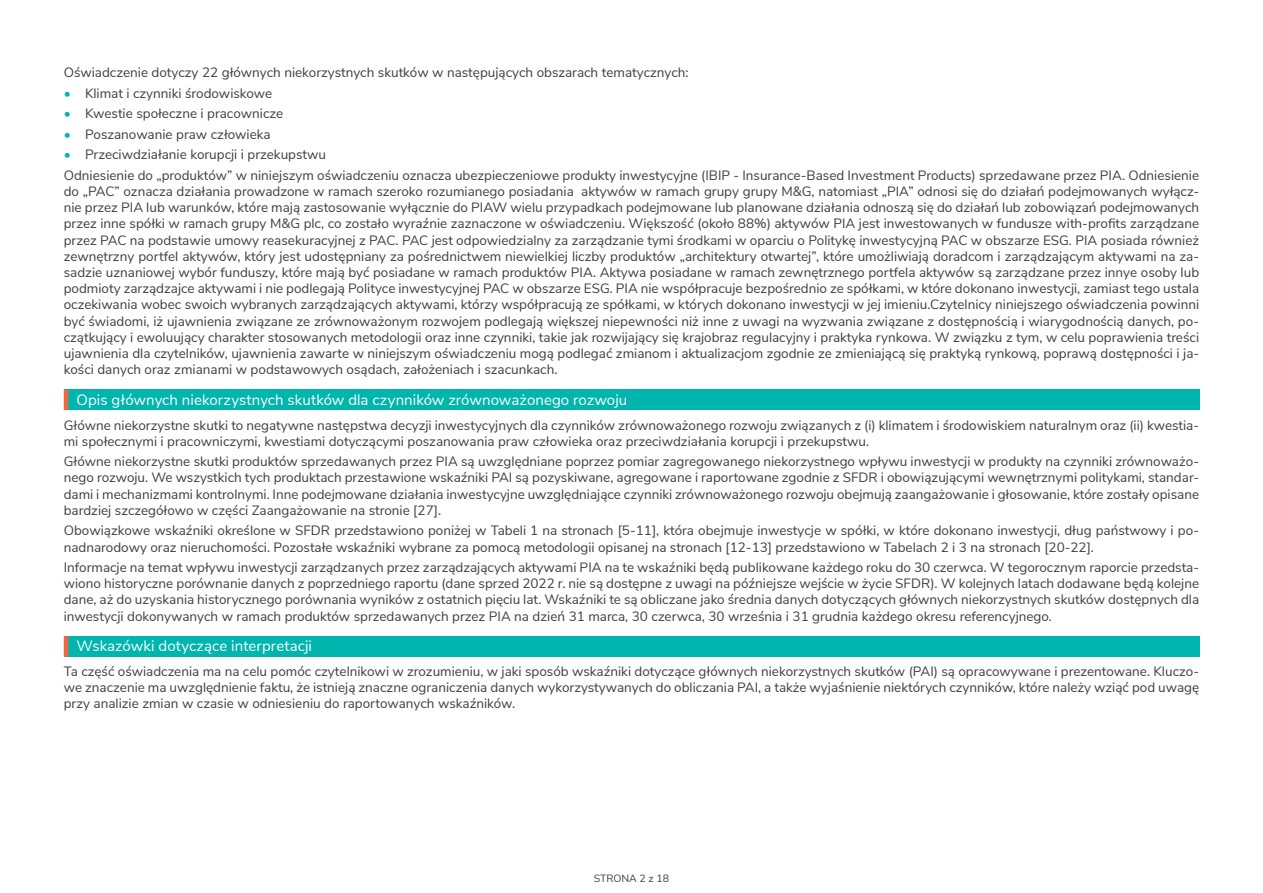
<style>
.page{position:relative;width:1263px;height:893px;background:#fff}
.page>*{position:absolute;margin:0;border:0;box-sizing:border-box;transform-origin:0 0}
.rozdział{font:15px "Nunito Sans";letter-spacing:.005em;color:#fff}
.tekst_9pt{font:13.5px/16.2px "Nunito Sans";color:#3e3e3f;text-align:justify}
.t1{font:10.5px "Nunito Sans";color:#3e3e3f}
.s1{color:#00b5ae}
</style>
<div class="page">
<div style="left:64px;top:390px;width:1135px;height:20px;background:#00b5ae"></div>
<hr style="left:64px;top:390px;width:4px;height:20px;background:#f26640">
<div style="left:64px;top:636px;width:1135px;height:21px;background:#00b5ae"></div>
<hr style="left:64px;top:636px;width:4px;height:21px;background:#f26640">
<p class="tekst_9pt" style="left:64px;top:64px;width:626px">Oświadczenie dotyczy 22 głównych niekorzystnych skutków w następujących obszarach tematycznych:</p>
<p class="tekst_9pt" style="left:64px;top:84px;width:210px"><span class="s1">•</span> Klimat i czynniki środowiskowe</p>
<p class="tekst_9pt" style="left:64px;top:105px;width:221px"><span class="s1">•</span> Kwestie społeczne i pracownicze</p>
<p class="tekst_9pt" style="left:64px;top:125px;width:208px"><span class="s1">•</span> Poszanowanie praw człowieka</p>
<p class="tekst_9pt" style="left:64px;top:146px;width:264px"><span class="s1">•</span> Przeciwdziałanie korupcji i przekupstwu</p>
<p class="tekst_9pt" style="left:64px;top:166px;width:1137px">Odniesienie do „produktów” w niniejszym oświadczeniu oznacza ubezpieczeniowe produkty inwestycyjne (IBIP - Insurance-Based Investment Products) sprzedawane przez PIA. Odniesienie do „PAC” oznacza działania prowadzone w ramach szeroko rozumianego posiadania aktywów w ramach grupy grupy M&amp;G, natomiast „PIA” odnosi się do działań podejmowanych wyłącz&shy;nie przez PIA lub warunków, które mają zastosowanie wyłącznie do PIAW wielu przypadkach podejmowane lub planowane działania odnoszą się do działań lub zobowiązań podejmowanych przez inne spółki w ramach grupy M&amp;G plc, co zostało wyraźnie zaznaczone w oświadczeniu. Większość (około 88%) aktywów PIA jest inwestowanych w fundusze with-profits zarządzane przez PAC na podstawie umowy reasekuracyjnej z PAC. PAC jest odpowiedzialny za zarządzanie tymi środkami w oparciu o Politykę inwestycyjną PAC w obszarze ESG. PIA posiada również zewnętrzny portfel aktywów, który jest udostępniany za pośrednictwem niewielkiej liczby produktów „architektury otwartej”, które umożliwiają doradcom i zarządzającym aktywami na za&shy;sadzie uznaniowej wybór funduszy, które mają być posiadane w ramach produktów PIA. Aktywa posiadane w ramach zewnętrznego portfela aktywów są zarządzane przez innye osoby lub podmioty zarządzajce aktywami i nie podlegają Polityce inwestycyjnej PAC w obszarze ESG. PIA nie współpracuje bezpośrednio ze spółkami, w które dokonano inwestycji, zamiast tego ustala oczekiwania wobec swoich wybranych zarządzających aktywami, którzy współpracują ze spółkami, w których dokonano inwestycji w jej imieniu.Czytelnicy niniejszego oświadczenia powinni być świadomi, iż ujawnienia związane ze zrównoważonym rozwojem podlegają większej niepewności niż inne z uwagi na wyzwania związane z dostępnością i wiarygodnością danych, po&shy;czątkujący i ewoluujący charakter stosowanych metodologii oraz inne czynniki, takie jak rozwijający się krajobraz regulacyjny i praktyka rynkowa. W związku z tym, w celu poprawienia treści ujawnienia dla czytelników, ujawnienia zawarte w niniejszym oświadczeniu mogą podlegać zmianom i aktualizacjom zgodnie ze zmieniającą się praktyką rynkową, poprawą dostępności i ja&shy;kości danych oraz zmianami w podstawowych osądach, założeniach i szacunkach.</p>
<p class="rozdział" style="left:77px;top:389px;width:552px">Opis głównych niekorzystnych skutków dla czynników zrównoważonego rozwoju</p>
<p class="tekst_9pt" style="left:64px;top:416px;width:1137px">Główne niekorzystne skutki to negatywne następstwa decyzji inwestycyjnych dla czynników zrównoważonego rozwoju związanych z (i) klimatem i środowiskiem naturalnym oraz (ii) kwestia&shy;mi społecznymi i pracowniczymi, kwestiami dotyczącymi poszanowania praw człowieka oraz przeciwdziałania korupcji i przekupstwu.</p>
<p class="tekst_9pt" style="left:64px;top:453px;width:1137px">Główne niekorzystne skutki produktów sprzedawanych przez PIA są uwzględniane poprzez pomiar zagregowanego niekorzystnego wpływu inwestycji w produkty na czynniki zrównoważo&shy;nego rozwoju. We wszystkich tych produktach przestawione wskaźniki PAI są pozyskiwane, agregowane i raportowane zgodnie z SFDR i obowiązującymi wewnętrznymi politykami, standar&shy;dami i mechanizmami kontrolnymi. Inne podejmowane działania inwestycyjne uwzględniające czynniki zrównoważonego rozwoju obejmują zaangażowanie i głosowanie, które zostały opisane bardziej szczegółowo w części Zaangażowanie na stronie [27].</p>
<p class="tekst_9pt" style="left:64px;top:522px;width:1137px">Obowiązkowe wskaźniki określone w SFDR przedstawiono poniżej w Tabeli 1 na stronach [5-11], która obejmuje inwestycje w spółki, w które dokonano inwestycji, dług państwowy i po&shy;nadnarodowy oraz nieruchomości. Pozostałe wskaźniki wybrane za pomocą metodologii opisanej na stronach [12-13] przedstawiono w Tabelach 2 i 3 na stronach [20-22].</p>
<p class="tekst_9pt" style="left:64px;top:558px;width:1137px">Informacje na temat wpływu inwestycji zarządzanych przez zarządzających aktywami PIA na te wskaźniki będą publikowane każdego roku do 30 czerwca. W tegorocznym raporcie przedsta&shy;wiono historyczne porównanie danych z poprzedniego raportu (dane sprzed 2022 r. nie są dostępne z uwagi na późniejsze wejście w życie SFDR). W kolejnych latach dodawane będą kolejne dane, aż do uzyskania historycznego porównania wyników z ostatnich pięciu lat. Wskaźniki te są obliczane jako średnia danych dotyczących głównych niekorzystnych skutków dostępnych dla inwestycji dokonywanych w ramach produktów sprzedawanych przez PIA na dzień 31 marca, 30 czerwca, 30 września i 31 grudnia każdego okresu referencyjnego.</p>
<p class="rozdział" style="left:77px;top:635px;width:237px">Wskazówki dotyczące interpretacji</p>
<p class="tekst_9pt" style="left:64px;top:662px;width:1137px">Ta część oświadczenia ma na celu pomóc czytelnikowi w zrozumieniu, w jaki sposób wskaźniki dotyczące głównych niekorzystnych skutków (PAI) są opracowywane i prezentowane. Kluczo&shy;we znaczenie ma uwzględnienie faktu, że istnieją znaczne ograniczenia danych wykorzystywanych do obliczania PAI, a także wyjaśnienie niektórych czynników, które należy wziąć pod uwagę przy analizie zmian w czasie w odniesieniu do raportowanych wskaźników.</p>
<p class="t1" style="left:594px;top:871px;width:77px">STRONA 2 z 18</p>
</div>
